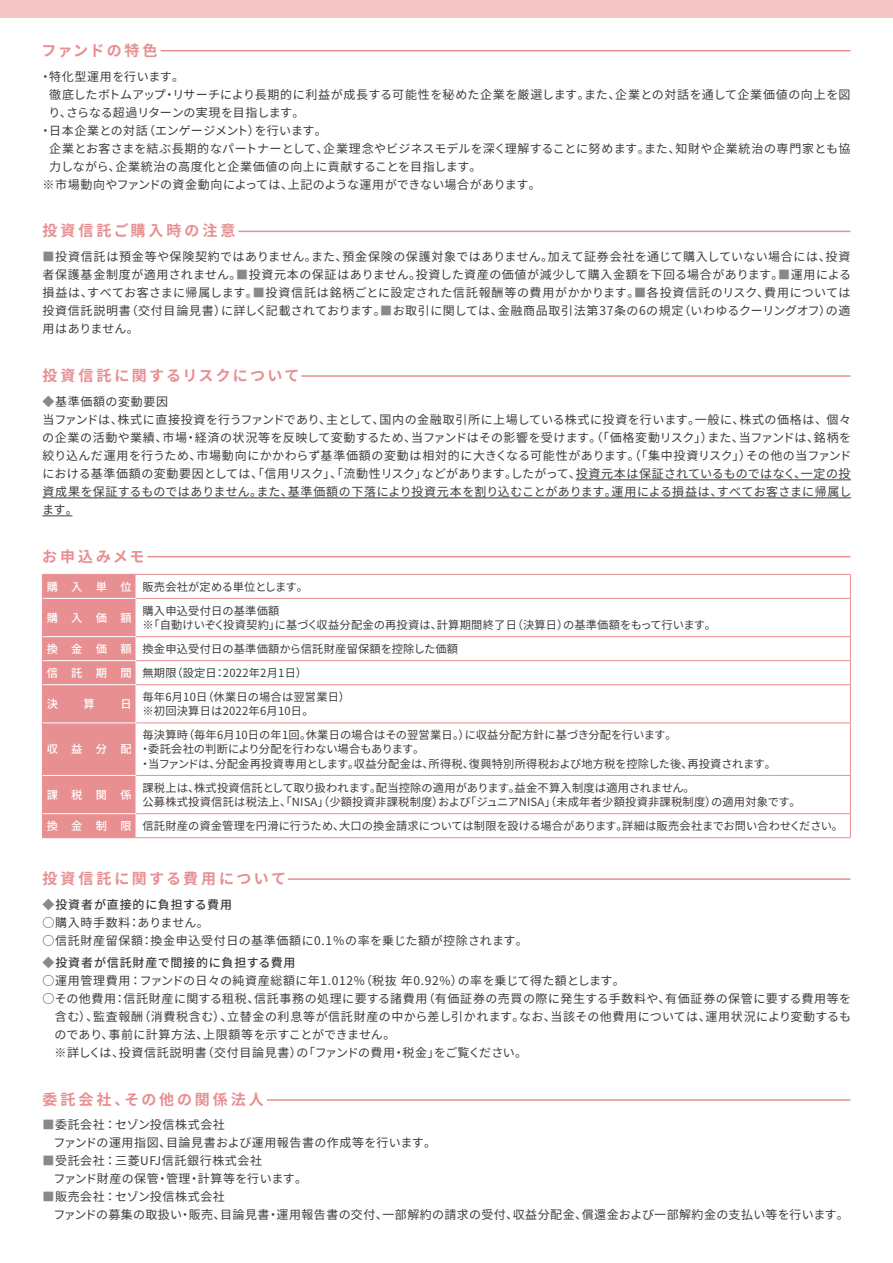
<style>
.page{position:relative;width:893px;height:1263px;background:#fff}
.page>*{position:absolute;margin:0;border:0;box-sizing:border-box;transform-origin:0 0}
.t1{font:700 15px "Noto Sans JP";letter-spacing:.185em;color:#e88f92}
.t2{font:700 15px "Noto Sans JP";letter-spacing:.155em;color:#e88f92}
.t3{font:700 15px "Noto Sans JP";letter-spacing:.12em;color:#e88f92}
.t4{font:12px/18px "Noto Sans JP";letter-spacing:.035em;color:#3e3a39}
.t5{font:12px "Noto Sans JP";letter-spacing:.055em;color:#3e3a39}
.t6{font:12px "Noto Sans JP";letter-spacing:.015em;color:#3e3a39}
.t7{font:500 12px "Noto Sans JP";letter-spacing:.07em;color:#3e3a39}
.t8{font:12px "Noto Sans JP";letter-spacing:.01em;color:#3e3a39}
.t9{font:12px "Noto Sans JP";letter-spacing:-.01em;color:#3e3a39}
.t10{font:11.25px/14.2px "Noto Sans JP";letter-spacing:.02em;color:#3e3a39}
.t11{font:11.25px "Noto Sans JP";color:#3e3a39}
.t12{font:500 11.25px "Noto Sans JP";letter-spacing:1.185em;color:#fff}
.s1{color:#898989}
.s2{font-weight:500;color:#fff}
</style>
<div class="page">
<hr style="left:42px;top:231px;width:808px;height:1px;background:#e88f92">
<div style="left:42px;top:228px;width:196px;height:8px;background:#fff"></div>
<hr style="left:42px;top:50px;width:808px;height:2px;background:#e88f92">
<div style="left:42px;top:47px;width:119px;height:9px;background:#fff"></div>
<hr style="left:576px;top:479px;width:275px;height:1px;background:#3e3a39">
<hr style="left:43px;top:497px;width:808px;height:1px;background:#3e3a39">
<svg style="left:43px;top:515px;width:29px;height:1px"></svg>
<hr style="left:42px;top:375px;width:808px;height:2px;background:#e88f92">
<div style="left:42px;top:372px;width:259px;height:9px;background:#fff"></div>
<hr style="left:42px;top:878px;width:808px;height:2px;background:#e88f92">
<div style="left:42px;top:875px;width:246px;height:9px;background:#fff"></div>
<hr style="left:136px;top:574px;width:715px;height:1px;background:#e88f92">
<svg style="left:850px;top:575px;width:1px;height:23px"></svg>
<hr style="left:850px;top:776px;width:1px;height:37px;background:#e88f92">
<svg style="left:850px;top:814px;width:1px;height:23px"></svg>
<hr style="left:136px;top:837px;width:715px;height:1px;background:#e88f92">
<hr style="left:136px;top:598px;width:715px;height:1px;background:#e88f92">
<hr style="left:850px;top:599px;width:1px;height:37px;background:#e88f92">
<hr style="left:136px;top:636px;width:715px;height:1px;background:#e88f92">
<hr style="left:136px;top:660px;width:715px;height:1px;background:#e88f92">
<svg style="left:850px;top:637px;width:1px;height:47px"></svg>
<hr style="left:136px;top:684px;width:715px;height:1px;background:#e88f92">
<hr style="left:850px;top:685px;width:1px;height:38px;background:#e88f92">
<hr style="left:136px;top:723px;width:715px;height:1px;background:#e88f92">
<hr style="left:850px;top:723px;width:1px;height:52px;background:#e88f92">
<hr style="left:136px;top:775px;width:715px;height:1px;background:#e88f92">
<div style="left:42px;top:574px;width:95px;height:264px;background:#e88f92"></div>
<hr style="left:43px;top:813px;width:93px;height:1px;background:#fff">
<hr style="left:136px;top:813px;width:715px;height:1px;background:#e88f92">
<hr style="left:42px;top:556px;width:808px;height:1px;background:#e88f92">
<div style="left:42px;top:553px;width:105px;height:9px;background:#fff"></div>
<hr style="left:42px;top:1099px;width:808px;height:2px;background:#e88f92">
<div style="left:42px;top:1096px;width:225px;height:9px;background:#fff"></div>
<div style="left:0;top:0;width:893px;height:17px;background:#f3c5c4"></div>
<p class="t3" style="left:42px;top:42px;width:118px">ファンドの特色</p>
<p class="t4" style="left:40px;top:68px;width:146px">・特化型運用を行います。</p>
<p class="t4" style="left:49px;top:86px;width:803px">徹底したボトムアップ・リサーチにより長期的に利益が成長する可能性を秘めた企業を厳選します。また、企業との対話を通して企業価値の向上を図</p>
<p class="t9" style="left:49px;top:106px;width:257px">り、さらなる超過リターンの実現を目指します。</p>
<p class="t8" style="left:40px;top:124px;width:289px">・日本企業との対話（エンゲージメント）を行います。</p>
<p class="t4" style="left:49px;top:140px;width:803px">企業とお客さまを結ぶ長期的なパートナーとして、企業理念やビジネスモデルを深く理解することに努めます。また、知財や企業統治の専門家とも協</p>
<p class="t4" style="left:49px;top:158px;width:434px">力しながら、企業統治の高度化と企業価値の向上に貢献することを目指します。</p>
<p class="t6" style="left:43px;top:178px;width:500px">※市場動向やファンドの資金動向によっては、上記のような運用ができない場合があります。</p>
<p class="t1" style="left:42px;top:222px;width:194px">投資信託ご購入時の注意</p>
<p class="t4" style="left:43px;top:248px;width:810px;text-align:justify"><span class="s1">■</span>投資信託は預金等や保険契約ではありません。また、預金保険の保護対象ではありません。加えて証券会社を通じて購入していない場合には、投資者保護基金制度が適用されません。<span class="s1">■</span>投資元本の保証はありません。投資した資産の価値が減少して購入金額を下回る場合があります。<span class="s1">■</span>運用による損益は、すべてお客さまに帰属します。<span class="s1">■</span>投資信託は銘柄ごとに設定された信託報酬等の費用がかかります。<span class="s1">■</span>各投資信託のリスク、費用については投資信託説明書（交付目論見書）に詳しく記載されております。<span class="s1">■</span>お取引に関しては、金融商品取引法第37条の6の規定（いわゆるクーリングオフ）の適用はありません。</p>
<p class="t2" style="left:42px;top:367px;width:259px">投資信託に関するリスクについて</p>
<p class="t4" style="left:42px;top:393px;width:811px"><span class="s1">◆</span>基準価額の変動要因<br>当ファンドは、株式に直接投資を行うファンドであり、主として、国内の金融取引所に上場している株式に投資を行います。一般に、株式の価格は、個々の企業の活動や業績、市場・経済の状況等を反映して変動するため、当ファンドはその影響を受けます。（「価格変動リスク」）また、当ファンドは、銘柄を絞り込んだ運用を行うため、市場動向にかかわらず基準価額の変動は相対的に大きくなる可能性があります。（「集中投資リスク」）その他の当ファンドにおける基準価額の変動要因としては、「信用リスク」、「流動性リスク」などがあります。したがって、投資元本は保証されているものではなく、一定の投資成果を保証するものではありません。また、基準価額の下落により投資元本を割り込むことがあります。運用による損益は、すべてお客さまに帰属します。</p>
<p class="t1" style="left:42px;top:548px;width:104px">お申込みメモ</p>
<p class="t11" style="left:47px;top:580px;width:263px"><span class="s2">購 入 単 位</span> 販売会社が定める単位とします。</p>
<p class="t12" style="left:47px;top:611px;width:87px">購入価額</p>
<p class="t10" style="left:142px;top:604px;width:575px">購入申込受付日の基準価額<br>※「自動けいぞく投資契約」に基づく収益分配金の再投資は、計算期間終了日（決算日）の基準価額をもって行います。</p>
<p class="t10" style="left:47px;top:637px;width:413px;line-height:24px"><span class="s2">換 金 価 額</span> 換金申込受付日の基準価額から信託財産留保額を控除した価額<span class="s2">信 託 期 間</span> 無期限（設定日：2022年2月1日）</p>
<p class="t12" style="left:47px;top:698px;width:13px">決</p>
<p class="t12" style="left:84px;top:698px;width:13px">算</p>
<p class="t12" style="left:121px;top:698px;width:13px">日</p>
<p class="t10" style="left:142px;top:690px;width:209px">毎年6月10日（休業日の場合は翌営業日）※初回決算日は2022年6月10日。</p>
<p class="t12" style="left:47px;top:743px;width:87px">収益分配</p>
<p class="t10" style="left:140px;top:728px;width:638px">毎決算時（毎年6月10日の年1回。休業日の場合はその翌営業日。）に収益分配方針に基づき分配を行います。<br>・委託会社の判断により分配を行わない場合もあります。<br>・当ファンドは、分配金再投資専用とします。収益分配金は、所得税、復興特別所得税および地方税を控除した後、再投資されます。</p>
<p class="t12" style="left:47px;top:788px;width:87px">課税関係</p>
<p class="t10" style="left:142px;top:781px;width:660px">課税上は、株式投資信託として取り扱われます。配当控除の適用があります。益金不算入制度は適用されません。<br>公募株式投資信託は税法上、「NISA」（少額投資非課税制度）および「ジュニアNISA」（未成年者少額投資非課税制度）の適用対象です。</p>
<p class="t10" style="left:47px;top:819px;width:798px"><span class="s2">換 金 制 限</span> 信託財産の資金管理を円滑に行うため、大口の換金請求については制限を設ける場合があります。詳細は販売会社までお問い合わせください。</p>
<p class="t1" style="left:42px;top:870px;width:245px">投資信託に関する費用について</p>
<p class="t7" style="left:43px;top:898px;width:191px"><span class="s1">◆</span>投資者が直接的に負担する費用</p>
<p class="t5" style="left:43px;top:916px;width:168px">○購入時手数料：ありません。</p>
<p class="t5" style="left:43px;top:934px;width:487px">○信託財産留保額：換金申込受付日の基準価額に0.1％の率を乗じた額が控除されます。</p>
<p class="t7" style="left:43px;top:956px;width:255px"><span class="s1">◆</span>投資者が信託財産で間接的に負担する費用</p>
<p class="t4" style="left:43px;top:972px;width:584px">○ 運用管理費用：ファンドの日々の純資産総額に年1.012%（税抜 年0.92%）の率を乗じて得た額とします。</p>
<p class="t4" style="left:55px;top:990px;width:798px;text-indent:-12px">○ その他費用：信託財産に関する租税、信託事務の処理に要する諸費用（有価証券の売買の際に発生する手数料や、有価証券の保管に要する費用等を含む）、監査報酬（消費税含む）、立替金の利息等が信託財産の中から差し引かれます。なお、当該その他費用については、運用状況により変動するものであり、事前に計算方法、上限額等を示すことができません。<br>※詳しくは、投資信託説明書（交付目論見書）の「ファンドの費用・税金」をご覧ください。</p>
<p class="t1" style="left:42px;top:1091px;width:223px">委託会社、その他の関係法人</p>
<p class="t4" style="left:54px;top:1116px;width:384px;text-indent:-11px"><span class="s1">■</span>委託会社：セゾン投信株式会社<br>ファンドの運用指図、目論見書および運用報告書の作成等を行います。</p>
<p class="t4" style="left:54px;top:1152px;width:255px;text-indent:-11px"><span class="s1">■</span>受託会社：三菱UFJ信託銀行株式会社<br>ファンド財産の保管・管理・計算等を行います。</p>
<p class="t4" style="left:54px;top:1188px;width:797px;text-indent:-11px"><span class="s1">■</span>販売会社：セゾン投信株式会社<br>ファンドの募集の取扱い・販売、目論見書・運用報告書の交付、一部解約の請求の受付、収益分配金、償還金および一部解約金の支払い等を行います。</p>
</div>
